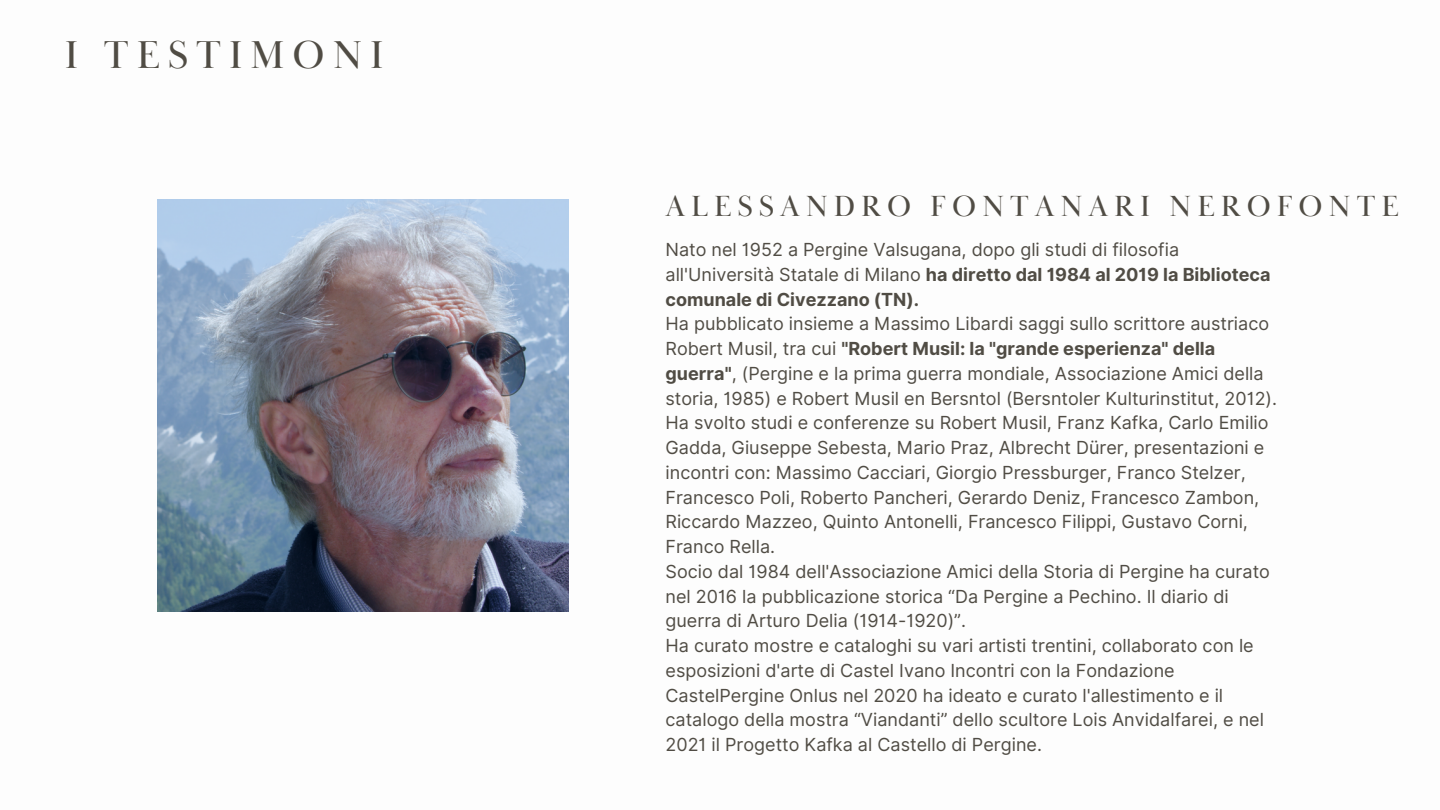
<style>
.page{position:relative;width:1440px;height:810px;background:#fff}
.page>*{position:absolute;margin:0;border:0;box-sizing:border-box;transform-origin:0 0}
.t1{font:40px "Baskerville Display PT";letter-spacing:.2em;color:#504c44}
.t2{font:30px "Baskerville Display PT";letter-spacing:.2em;color:#504c44}
.t3{font:18px/24.8px "Inter";color:#504c44}
.s1{font-weight:700}
</style>
<div class="page">
<img style="left:158px;top:199px;width:411px;height:412px">
<p class="t1" style="left:65px;top:31px;width:320px">I TESTIMONI</p>
<p class="t2" style="left:666px;top:187px;width:735px">ALESSANDRO FONTANARI NEROFONTE</p>
<p class="t3" style="left:666px;top:237px;width:607px">Nato nel 1952 a Pergine Valsugana, dopo gli studi di filosofia all'Università Statale di Milano <span class="s1">ha diretto dal 1984 al 2019 la Biblioteca comunale di Civezzano (TN).</span></p>
<p class="t3" style="left:666px;top:312px;width:613px">Ha pubblicato insieme a Massimo Libardi saggi sullo scrittore austriaco Robert Musil, tra cui <span class="s1">"Robert Musil: la "grande esperienza" della guerra"</span>, (Pergine e la prima guerra mondiale, Associazione Amici della storia, 1985) e Robert Musil en Bersntol (Bersntoler Kulturinstitut, 2012).</p>
<p class="t3" style="left:666px;top:411px;width:605px">Ha svolto studi e conferenze su Robert Musil, Franz Kafka, Carlo Emilio Gadda, Giuseppe Sebesta, Mario Praz, Albrecht Dürer, presentazioni e incontri con: Massimo Cacciari, Giorgio Pressburger, Franco Stelzer, Francesco Poli, Roberto Pancheri, Gerardo Deniz, Francesco Zambon, Riccardo Mazzeo, Quinto Antonelli, Francesco Filippi, Gustavo Corni, Franco Rella.</p>
<p class="t3" style="left:666px;top:559px;width:606px">Socio dal 1984 dell'Associazione Amici della Storia di Pergine ha curato nel 2016 la pubblicazione storica “Da Pergine a Pechino. Il diario di guerra di Arturo Delia (1914-1920)”.</p>
<p class="t3" style="left:666px;top:633px;width:600px">Ha curato mostre e cataloghi su vari artisti trentini, collaborato con le esposizioni d'arte di Castel Ivano Incontri con la Fondazione CastelPergine Onlus nel 2020 ha ideato e curato l'allestimento e il catalogo della mostra “Viandanti” dello scultore Lois Anvidalfarei, e nel 2021 il Progetto Kafka al Castello di Pergine.</p>
</div>
